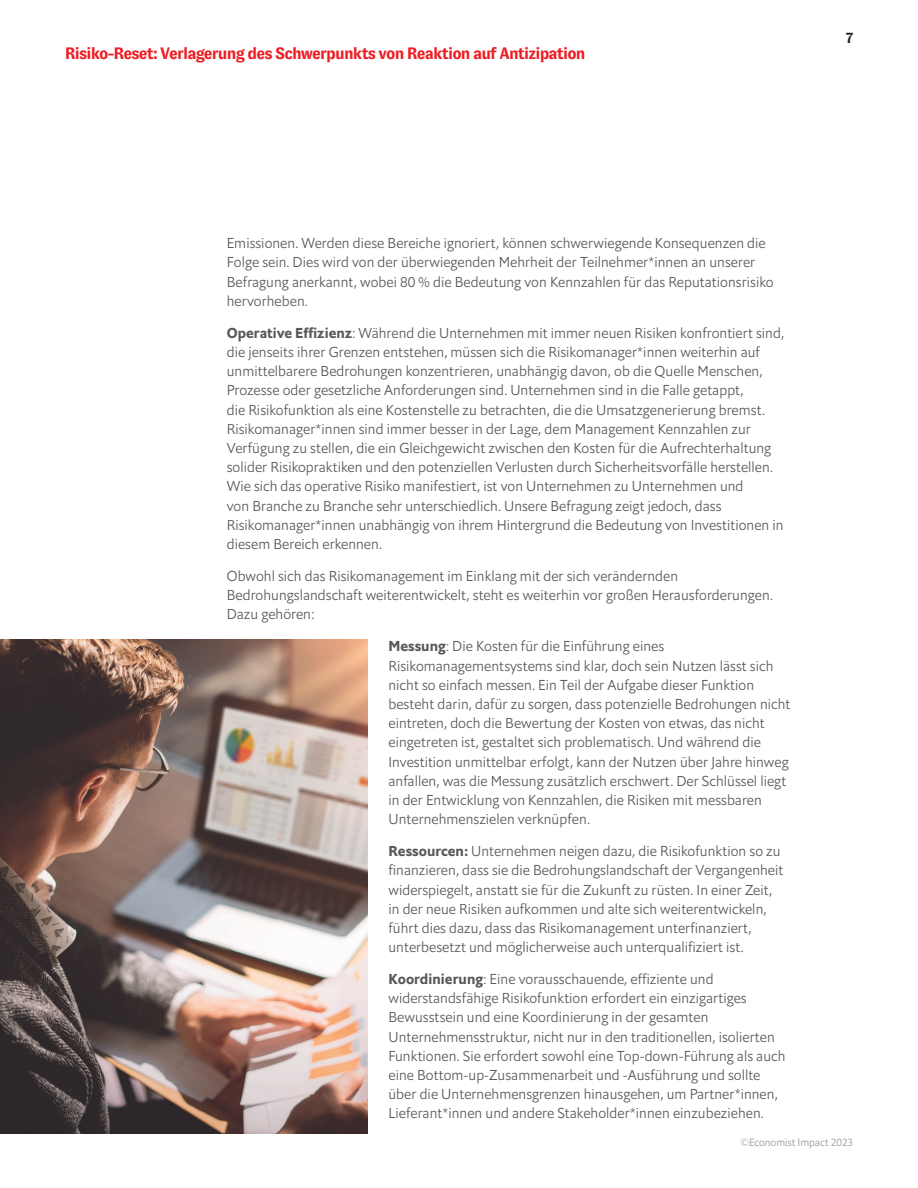
<style>
.page{position:relative;width:918px;height:1188px;background:#fff}
.page>*{position:absolute;margin:0;border:0;box-sizing:border-box;transform-origin:0 0}
.t1{font:700 16.5px "GT Zirkon";letter-spacing:-.05em;color:#ee1d23}
.t2{font:700 15px "GT Zirkon";color:#231f20}
._00_Body_text{font:14.25px/19.2px "Econ Sans Lig";letter-spacing:.005em;color:#57585a}
.t3{font:10.5px "Econ Sans Lig";color:#939598}
.s1{font-family:"Econ Sans Bol"}
</style>
<div class="page">
<img style="left:0;top:640px;width:367px;height:494px">
<p class="t1" style="left:65px;top:44px;width:522px">Risiko-Reset: Verlagerung des Schwerpunkts von Reaktion auf Antizipation</p>
<p class="t2" style="left:846px;top:29px;width:9px">7</p>
<p class="_00_Body_text" style="left:227px;top:234px;width:548px">Emissionen. Werden diese Bereiche ignoriert, können schwerwiegende Konsequenzen die Folge sein. Dies wird von der überwiegenden Mehrheit der Teilnehmer*innen an unserer Befragung anerkannt, wobei 80 % die Bedeutung von Kennzahlen für das Reputationsrisiko hervorheben.</p>
<p class="_00_Body_text" style="left:227px;top:323px;width:559px"><span class="s1">Operative Effizienz</span>: Während die Unternehmen mit immer neuen Risiken konfrontiert sind, die jenseits ihrer Grenzen entstehen, müssen sich die Risikomanager*innen weiterhin auf unmittelbarere Bedrohungen konzentrieren, unabhängig davon, ob die Quelle Menschen, Prozesse oder gesetzliche Anforderungen sind. Unternehmen sind in die Falle getappt,<br>die Risikofunktion als eine Kostenstelle zu betrachten, die die Umsatzgenerierung bremst.<br>Risikomanager*innen sind immer besser in der Lage, dem Management Kennzahlen zur Verfügung zu stellen, die ein Gleichgewicht zwischen den Kosten für die Aufrechterhaltung solider Risikopraktiken und den potenziellen Verlusten durch Sicherheitsvorfälle herstellen.<br>Wie sich das operative Risiko manifestiert, ist von Unternehmen zu Unternehmen und<br>von Branche zu Branche sehr unterschiedlich. Unsere Befragung zeigt jedoch, dass Risikomanager*innen unabhängig von ihrem Hintergrund die Bedeutung von Investitionen in diesem Bereich erkennen.</p>
<p class="_00_Body_text" style="left:227px;top:566px;width:548px">Obwohl sich das Risikomanagement im Einklang mit der sich verändernden<br>Bedrohungslandschaft weiterentwickelt, steht es weiterhin vor großen Herausforderungen.<br>Dazu gehören:</p>
<p class="_00_Body_text" style="left:388px;top:637px;width:404px"><span class="s1">Messung</span>: Die Kosten für die Einführung eines Risikomanagementsystems sind klar, doch sein Nutzen lässt sich nicht so einfach messen. Ein Teil der Aufgabe dieser Funktion besteht darin, dafür zu sorgen, dass potenzielle Bedrohungen nicht eintreten, doch die Bewertung der Kosten von etwas, das nicht eingetreten ist, gestaltet sich problematisch. Und während die Investition unmittelbar erfolgt, kann der Nutzen über Jahre hinweg anfallen, was die Messung zusätzlich erschwert. Der Schlüssel liegt in der Entwicklung von Kennzahlen, die Risiken mit messbaren Unternehmenszielen verknüpfen.</p>
<p class="_00_Body_text" style="left:388px;top:841px;width:396px"><span class="s1">Ressourcen:</span> Unternehmen neigen dazu, die Risikofunktion so zu finanzieren, dass sie die Bedrohungslandschaft der Vergangenheit widerspiegelt, anstatt sie für die Zukunft zu rüsten. In einer Zeit, in der neue Risiken aufkommen und alte sich weiterentwickeln, führt dies dazu, dass das Risikomanagement unterfinanziert, unterbesetzt und möglicherweise auch unterqualifiziert ist.</p>
<p class="_00_Body_text" style="left:388px;top:969px;width:399px"><span class="s1">Koordinierung</span>: Eine vorausschauende, effiziente und widerstandsfähige Risikofunktion erfordert ein einzigartiges Bewusstsein und eine Koordinierung in der gesamten Unternehmensstruktur, nicht nur in den traditionellen, isolierten Funktionen. Sie erfordert sowohl eine Top-down-Führung als auch eine Bottom-up-Zusammenarbeit und -Ausführung und sollte über die Unternehmensgrenzen hinausgehen, um Partner*innen, Lieferant*innen und andere Stakeholder*innen einzubeziehen.</p>
<p class="t3" style="left:740px;top:1136px;width:114px">©Economist Impact 2023</p>
</div>
